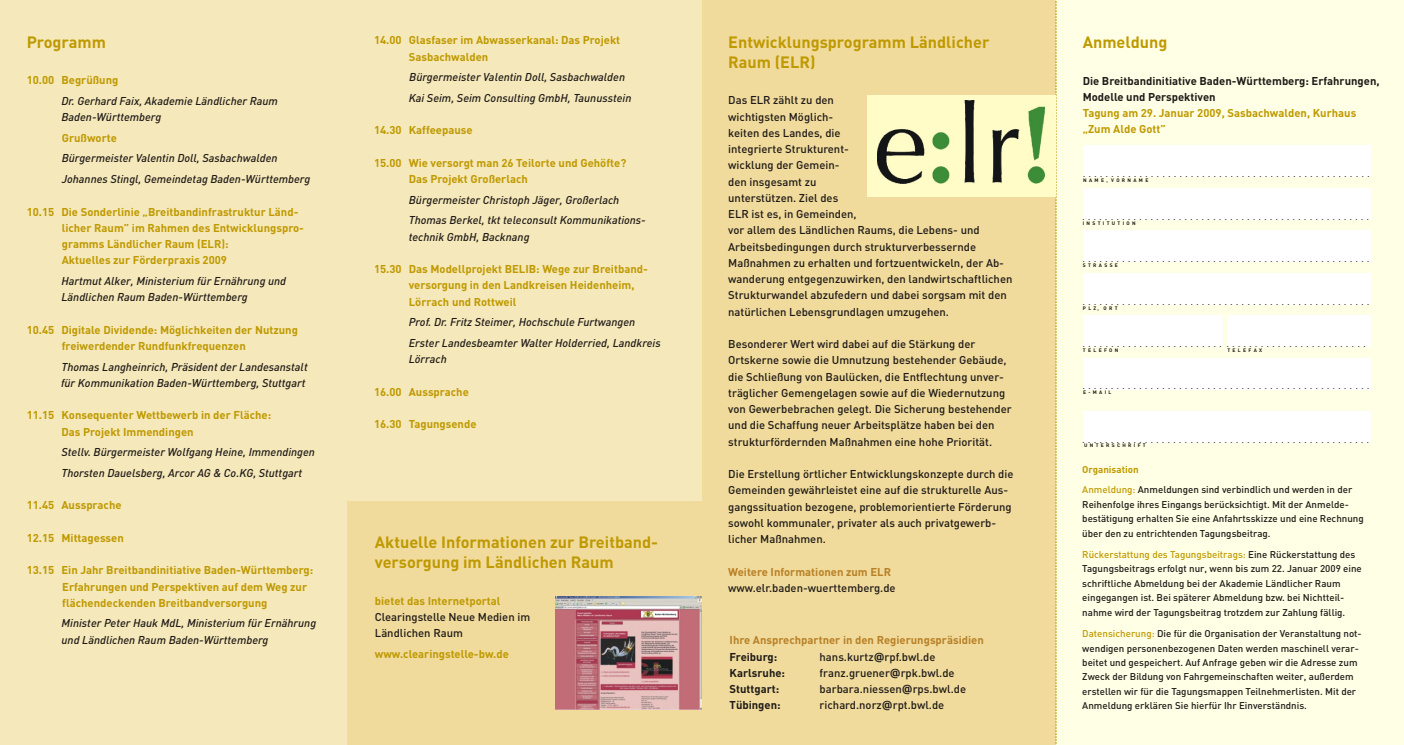
<style>
.page{position:relative;width:1404px;height:745px;background:#fff}
.page>*{position:absolute;margin:0;border:0;box-sizing:border-box;transform-origin:0 0}
.t1{font:700 16.25px/20px "DIN";color:#bf9900}
.t2{font:500 11.25px/16.2px "DIN";color:#1f1a17}
.t3{font:700 11.25px/16.2px "DIN";color:#bf9900}
.t4{font:italic 500 11.25px/20.6px "DIN";color:#1f1a17}
.t5{font:700 11.25px/16.2px "DIN";color:#1f1a17}
.t6{font:700 11.25px "DIN";color:#b88026}
.t7{font:500 9.75px/14.4px "DIN";color:#1f1a17}
.t8{font:500 9.75px "DIN";color:#bf9900}
.t9{font:500 7.5px "DIN";color:#1f1a17}
.t10{font:700 5px "DIN";color:#1f1a17}
.s1{font-family:"Verdana";font-weight:700}
.s2{font-weight:700;color:#bf9900}
.s3{color:#bf9900}
.s4{color:#1f1a17}
</style>
<div class="page">
<div style="left:1056px;top:0;width:348px;height:745px;background:#ffffe6"></div>
<div style="left:0;top:0;width:347px;height:745px;background:#f5e8ba"></div>
<div style="left:347px;top:466px;width:355px;height:279px;background:#f0db9c"></div>
<div style="left:702px;top:0;width:354px;height:745px;background:#f0db9c"></div>
<svg style="left:1055px;top:1px;width:1px;height:743px"></svg>
<div style="left:347px;top:0;width:355px;height:501px;background:#f5e8ba"></div>
<div style="left:1227px;top:315px;width:144px;height:32px;background:#fff"></div>
<div style="left:1083px;top:411px;width:287px;height:32px;background:#fff"></div>
<div style="left:1083px;top:358px;width:287px;height:32px;background:#fff"></div>
<div style="left:1083px;top:315px;width:140px;height:32px;background:#fff"></div>
<div style="left:1083px;top:273px;width:287px;height:32px;background:#fff"></div>
<div style="left:1083px;top:230px;width:287px;height:32px;background:#fff"></div>
<div style="left:1083px;top:145px;width:287px;height:32px;background:#fff"></div>
<div style="left:1083px;top:188px;width:287px;height:32px;background:#fff"></div>
<img style="left:555px;top:596px;width:147px;height:113px">
<div style="left:867px;top:95px;width:188px;height:101px;background:#fffcc7"></div>
<img style="left:877px;top:101px;width:167px;height:83px">
<h1 class="t1" style="left:27px;top:34px;width:81px">Programm</h1>
<p class="t3" style="left:27px;top:73px;width:93px">10.00 Begrüßung</p>
<p class="t4" style="left:61px;top:94px;width:218px;line-height:16.2px">Dr. Gerhard Faix, Akademie Ländlicher Raum<br>Baden-Württemberg</p>
<p class="t4" style="left:62px;top:149px;width:250px">Bürgermeister Valentin Doll, Sasbachwalden<br>Johannes Stingl, Gemeindetag Baden-Württemberg</p>
<p class="t3" style="left:62px;top:131px;width:57px">Grußworte</p>
<p class="t3" style="left:62px;top:204px;width:244px;text-indent:-35px">10.15 Die Sonderlinie „Breitbandinfrastruktur Länd&shy;licher Raum” im Rahmen des Entwicklungspro&shy;gramms Ländlicher Raum (ELR):<br>Aktuelles zur Förderpraxis 2009</p>
<p class="t4" style="left:61px;top:274px;width:226px;line-height:16.2px">Hartmut Alker, Ministerium für Ernährung und<br>Ländlichen Raum Baden-Württemberg</p>
<p class="t3" style="left:62px;top:323px;width:238px;text-indent:-35px">10.45 Digitale Dividende: Möglichkeiten der Nutzung freiwerdender Rundfunkfrequenzen</p>
<p class="t4" style="left:61px;top:359px;width:248px;line-height:16.2px">Thomas Langheinrich, Präsident der Landesanstalt für Kommunikation Baden-Württemberg, Stuttgart</p>
<p class="t3" style="left:61px;top:408px;width:211px;text-indent:-35px">11.15 Konsequenter Wettbewerb in der Fläche:<br>Das Projekt Immendingen</p>
<p class="t4" style="left:61px;top:443px;width:255px">Stellv. Bürgermeister Wolfgang Heine, Immendingen<br>Thorsten Dauelsberg, Arcor AG &amp; Co.KG, Stuttgart</p>
<p class="t3" style="left:27px;top:498px;width:96px">11.45 Aussprache</p>
<p class="t3" style="left:27px;top:531px;width:99px">12.15 Mittagessen</p>
<p class="t3" style="left:62px;top:563px;width:252px;text-indent:-36px">13.15 Ein Jahr Breitbandinitiative Baden-Württemberg:<br>Erfahrungen und Perspektiven auf dem Weg zur flächendeckenden Breitbandversorgung</p>
<p class="t4" style="left:62px;top:616px;width:256px;line-height:16.2px">Minister Peter Hauk MdL, Ministerium für Ernährung und Ländlichen Raum Baden-Württemberg</p>
<p class="t3" style="left:409px;top:33px;width:213px;text-indent:-35px">14.00 Glasfaser im Abwasserkanal: Das Projekt<br>Sasbachwalden</p>
<p class="t4" style="left:409px;top:68px;width:224px">Bürgermeister Valentin Doll, Sasbachwalden<br>Kai Seim, Seim Consulting GmbH, Taunusstein</p>
<p class="t3" style="left:374px;top:123px;width:100px">14.30 Kaffeepause</p>
<p class="t3" style="left:409px;top:156px;width:219px;text-indent:-35px">15.00 Wie versorgt man 26 Teilorte und Gehöfte?<br>Das Projekt Großerlach</p>
<p class="t4" style="left:409px;top:191px;width:239px">Bürgermeister Christoph Jäger, Großerlach<br>Thomas Berkel, tkt teleconsult Kommunikations-</p>
<p class="t4" style="left:409px;top:227px;width:122px">technik GmbH, Backnang</p>
<p class="t3" style="left:409px;top:262px;width:241px;text-indent:-35px">15.30 Das Modellprojekt BELIB: Wege zur Breitband&shy;versorgung in den Landkreisen Heidenheim,<br>Lörrach und Rottweil</p>
<p class="t4" style="left:409px;top:313px;width:254px">Prof. Dr. Fritz Steimer, Hochschule Furtwangen<br>Erster Landesbeamter Walter Holderried, Landkreis</p>
<p class="t4" style="left:409px;top:350px;width:40px">Lörrach</p>
<p class="t3" style="left:374px;top:385px;width:96px">16.00 Aussprache</p>
<p class="t3" style="left:374px;top:417px;width:104px">16.30 Tagungsende</p>
<h1 class="t1" style="left:375px;top:534px;width:285px">Aktuelle Informationen zur Breitband&shy;versorgung im Ländlichen Raum</h1>
<p class="t3" style="left:375px;top:594px;width:127px">bietet das Internetportal</p>
<p class="t2" style="left:375px;top:610px;width:157px">Clearingstelle Neue Medien im<br>Ländlichen Raum</p>
<p class="t3" style="left:375px;top:647px;width:135px">www.clearingstelle-bw.de</p>
<h1 class="t1" style="left:728px;top:34px;width:263px">Entwicklungsprogramm Ländlicher<br>Raum (ELR)</h1>
<p class="t2" style="left:728px;top:93px;width:286px">Das ELR zählt zu den<br>wichtigsten Möglich-<br>keiten des Landes, die<br>integrierte Strukturent-<br>wicklung der Gemein-<br>den insgesamt zu<br>unterstützen. Ziel des<br>ELR ist es, in Gemeinden,<br>vor allem des Ländlichen Raums, die Lebens- und Arbeitsbedingungen durch strukturverbessernde Maßnahmen zu erhalten und fortzuentwickeln, der Ab&shy;wanderung entgegenzuwirken, den landwirtschaftlichen Strukturwandel abzufedern und dabei sorgsam mit den natürlichen Lebensgrundlagen umzugehen.</p>
<p class="t2" style="left:728px;top:337px;width:285px">Besonderer Wert wird dabei auf die Stärkung der Ortskerne sowie die Umnutzung bestehender Gebäude, die Schließung von Baulücken, die Entflechtung unver&shy;träglicher Gemengelagen sowie auf die Wiedernutzung von Gewerbebrachen gelegt. Die Sicherung bestehender und die Schaffung neuer Arbeitsplätze haben bei den strukturfördernden Maßnahmen eine hohe Priorität.</p>
<p class="t2" style="left:728px;top:467px;width:287px">Die Erstellung örtlicher Entwicklungskonzepte durch die Gemeinden gewährleistet eine auf die strukturelle Aus&shy;gangssituation bezogene, problemorientierte Förderung sowohl kommunaler, privater als auch privatgewerb&shy;licher Maßnahmen.</p>
<p class="t6" style="left:728px;top:567px;width:164px">Weitere Informationen zum ELR</p>
<p class="t2" style="left:728px;top:581px;width:169px">www.elr.baden-wuerttemberg.de</p>
<p class="t6" style="left:729px;top:636px;width:256px">Ihre Ansprechpartner in den Regierungspräsidien</p>
<p class="t5" style="left:729px;top:649px;width:49px">Freiburg:</p>
<p class="t2" style="left:819px;top:650px;width:117px">hans.kurtz<span class="s1">@</span>rpf.bwl.de</p>
<p class="t5" style="left:729px;top:666px;width:57px">Karlsruhe:</p>
<p class="t2" style="left:819px;top:666px;width:137px">franz.gruener<span class="s1">@</span>rpk.bwl.de</p>
<p class="t5" style="left:729px;top:682px;width:51px">Stuttgart:</p>
<p class="t2" style="left:819px;top:682px;width:148px">barbara.niessen<span class="s1">@</span>rps.bwl.de</p>
<p class="t5" style="left:729px;top:698px;width:53px">Tübingen:</p>
<p class="t2" style="left:819px;top:698px;width:126px">richard.norz<span class="s1">@</span>rpt.bwl.de</p>
<h1 class="t1" style="left:1083px;top:34px;width:86px">Anmeldung</h1>
<p class="t5" style="left:1083px;top:74px;width:298px">Die Breitbandinitiative Baden-Württemberg: Erfahrungen,<br>Modelle und Perspektiven</p>
<p class="t3" style="left:1083px;top:106px;width:275px">Tagung am 29. Januar 2009, Sasbachwalden, Kurhaus „Zum Alde Gott”</p>
<p class="t9" style="left:1083px;top:171px;width:288px">. . . . . . . . . . . . . . . . . . . . . . . . . . . . . . . . . . . . . . . . . . . . . . . . . . .</p>
<p class="t10" style="left:1083px;top:179px;width:67px">N A M E , V O R N A M E</p>
<p class="t9" style="left:1082px;top:214px;width:288px">. . . . . . . . . . . . . . . . . . . . . . . . . . . . . . . . . . . . . . . . . . . . . . . . . . .</p>
<p class="t10" style="left:1083px;top:221px;width:54px">I N S T I T U T I O N</p>
<p class="t9" style="left:1083px;top:257px;width:288px">. . . . . . . . . . . . . . . . . . . . . . . . . . . . . . . . . . . . . . . . . . . . . . . . . . .</p>
<p class="t10" style="left:1083px;top:263px;width:37px">S T R A S S E</p>
<p class="t9" style="left:1083px;top:299px;width:288px">. . . . . . . . . . . . . . . . . . . . . . . . . . . . . . . . . . . . . . . . . . . . . . . . . . .</p>
<p class="t10" style="left:1083px;top:306px;width:36px">P L Z , O R T</p>
<p class="t9" style="left:1083px;top:342px;width:284px">. . . . . . . . . . . . . . . . . . . . . . . . . . . . . . . . . . . . . . . . . . . . . . . . . .</p>
<p class="t10" style="left:1083px;top:348px;width:37px">T E L E F O N</p>
<p class="t10" style="left:1227px;top:348px;width:36px">T E L E F A X</p>
<p class="t9" style="left:1083px;top:384px;width:288px">. . . . . . . . . . . . . . . . . . . . . . . . . . . . . . . . . . . . . . . . . . . . . . . . . . .</p>
<p class="t10" style="left:1083px;top:391px;width:30px">E - M A I L</p>
<p class="t9" style="left:1082px;top:437px;width:288px">. . . . . . . . . . . . . . . . . . . . . . . . . . . . . . . . . . . . . . . . . . . . . . . . . . .</p>
<p class="t10" style="left:1084px;top:443px;width:63px">U N T E R S C H R I F T</p>
<p class="t7" style="left:1082px;top:461px;width:271px;line-height:20.2px"><span class="s2">Organisation<br></span><span class="s3">Anmeldung:</span> Anmeldungen sind verbindlich und werden in der</p>
<p class="t7" style="left:1082px;top:498px;width:283px">Reihenfolge ihres Eingangs berücksichtigt. Mit der Anmelde&shy;bestätigung erhalten Sie eine Anfahrtsskizze und eine Rechnung über den zu entrichtenden Tagungsbeitrag.</p>
<p class="t7" style="left:1082px;top:563px;width:281px">Tagungsbeitrags erfolgt nur, wenn bis zum 22. Januar 2009 eine schriftliche Abmeldung bei der Akademie Ländlicher Raum eingegangen ist. Bei späterer Abmeldung bzw. bei Nichtteil&shy;nahme wird der Tagungsbeitrag trotzdem zur Zahlung fällig.</p>
<p class="t7" style="left:1082px;top:642px;width:278px">wendigen personenbezogenen Daten werden maschinell verar&shy;beitet und gespeichert. Auf Anfrage geben wir die Adresse zum Zweck der Bildung von Fahrgemeinschaften weiter, außerdem erstellen wir für die Tagungsmappen Teilnehmerlisten. Mit der Anmeldung erklären Sie hierfür Ihr Einverständnis.</p>
<p class="t8" style="left:1082px;top:551px;width:274px">Rückerstattung des Tagungsbeitrags: <span class="s4">Eine Rückerstattung des</span></p>
<p class="t7" style="left:1082px;top:628px;width:281px"><span class="s3">Datensicherung:</span> Die für die Organisation der Veranstaltung not-</p>
</div>
